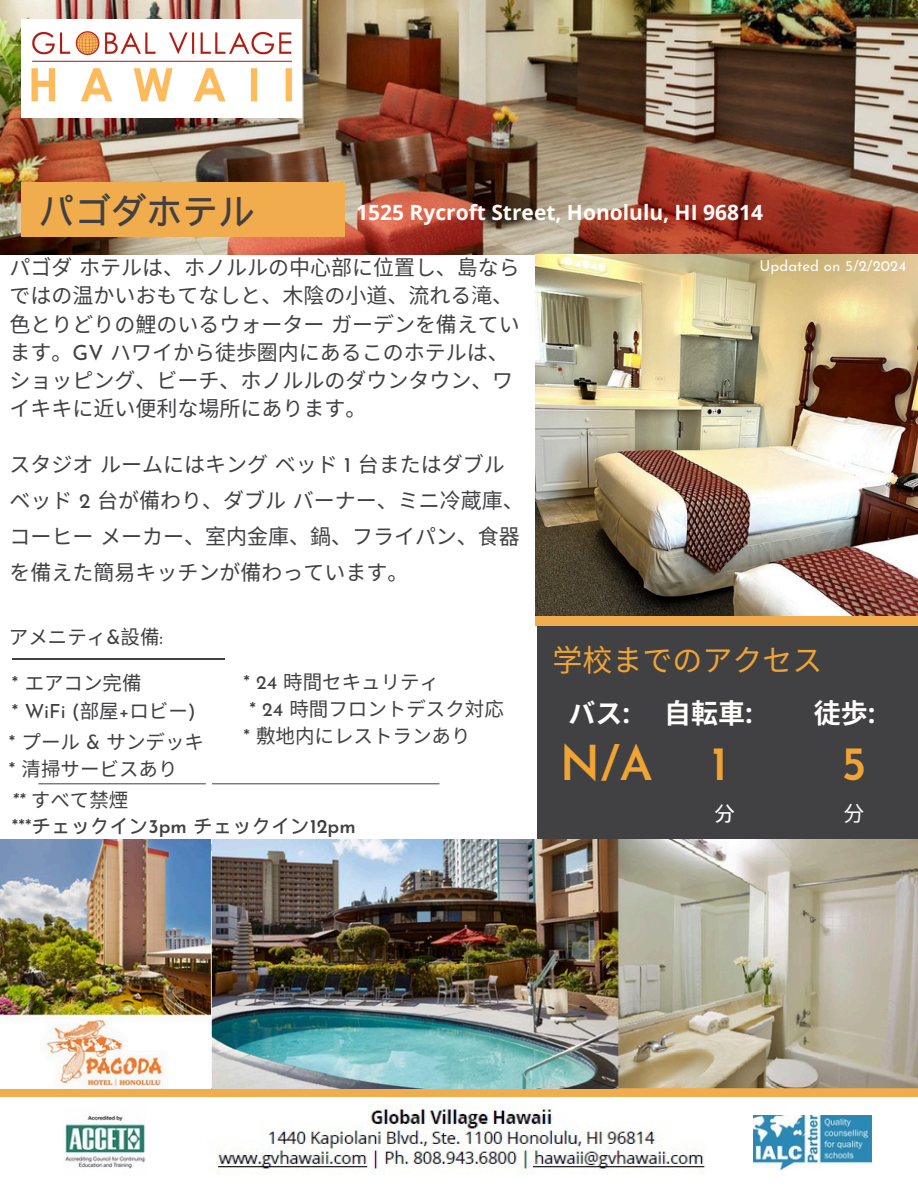
<style>
.page{position:relative;width:918px;height:1188px;background:#fff}
.page>*{position:absolute;margin:0;border:0;box-sizing:border-box;transform-origin:0 0}
.t1{font:600 48px "Josefin Sans";color:#f0a434}
.t2{font:36px "Wen Quan Yi Micro Hei";color:#414042}
.t3{font:30px "Noto Sans CJ Ksc";color:#f0a434}
.t4{font:700 27px "Noto Sans CJ Ksc";color:#fefdfc}
.t5{font:21px/28.2px "Noto Sans CJ Ksc";color:#414042}
.t6{font:700 21px "Open Sans";color:#fefdfc}
.t7{font:21px "Wen Quan Yi Micro Hei";color:#fefdfc}
.t8{font:21px "Noto Sans CJ Ksc";color:#fefdfc}
.t9{font:19.5px "Noto Sans CJ Ksc";color:#414042}
.t10{font:19.5px "Wen Quan Yi Micro Hei";color:#414042}
.t11{font:19.5px "Josefin Sans";color:#414042}
.t12{font:15px "Josefin Sans";color:#fefdfc}
.s1{font-family:"Josefin Sans"}
.s2{font-family:"Noto Sans CJ Ksc"}
.s3{font-family:"Josefin Sans";font-style:italic}
.s4{font-family:"Josefin Sans";font-weight:600}
.s5{font-family:"Open Sans"}
</style>
<div class="page">
<hr style="left:12px;top:658px;width:212px;height:2px;background:#414042">
<svg style="left:38px;top:783px;width:401px;height:1px"></svg>
<div style="left:537px;top:626px;width:381px;height:241px;background:#414143"></div>
<img style="left:0;top:840px;width:918px;height:256px">
<img style="left:0;top:845px;width:535px;height:5px">
<img style="left:535px;top:255px;width:383px;height:371px">
<img style="left:535px;top:840px;width:383px;height:10px">
<img style="left:64px;top:1115px;width:82px;height:54px">
<img style="left:754px;top:1116px;width:118px;height:54px">
<img style="left:0;top:0;width:918px;height:254px">
<img style="left:217px;top:1104px;width:488px;height:71px">
<img style="left:22px;top:20px;width:280px;height:98px">
<div style="left:22px;top:182px;width:322px;height:54px;background:#f1ac4d"></div>
<p class="t2" style="left:38px;top:191px;width:217px">パゴダホテル</p>
<h6 class="t6" style="left:356px;top:198px;width:408px">1525 Rycroft Street, Honolulu, HI 96814</h6>
<p class="t5" style="left:10px;top:252px;width:512px">パゴダホテルは、ホノルルの中心部に位置し、島ならではの温かいおもてなしと、木陰の小道、流れる滝、色とりどりの鯉のいるウォーターガーデンを備えています。<span class="s1">GV</span> ハワイから徒歩圏内にあるこのホテルは、ショッピング、ビーチ、ホノルルのダウンタウン、ワイキキに近い便利な場所にあります。</p>
<p class="t5" style="left:10px;top:445px;width:516px;line-height:36px">スタジオルームにはキングベッド <span class="s1">1</span> 台またはダブルベッド <span class="s1">2</span> 台が備わり、ダブルバーナー、ミニ冷蔵庫、コーヒーメーカー、室内金庫、鍋、フライパン、食器を備えた簡易キッチンが備わっています。</p>
<p class="t9" style="left:9px;top:621px;width:156px">アメニティ<span class="s1">&amp;</span>設備<span class="s1">:</span></p>
<p class="t9" style="left:12px;top:667px;width:131px"><span class="s1">*</span> エアコン完備</p>
<p class="t11" style="left:12px;top:704px;width:185px">* WiFi (<span class="s2">部屋</span>+<span class="s2">ロビー</span>)</p>
<p class="t9" style="left:9px;top:726px;width:197px"><span class="s1">*</span> プール <span class="s1">&amp;</span> サンデッキ</p>
<p class="t9" style="left:9px;top:753px;width:170px"><span class="s1">*</span> 清掃サービスあり</p>
<p class="t9" style="left:243px;top:666px;width:197px"><span class="s1">* 24</span> 時間セキュリティ</p>
<p class="t9" style="left:250px;top:693px;width:256px"><span class="s1">* 24</span> 時間フロントデスク対応</p>
<p class="t9" style="left:243px;top:720px;width:229px"><span class="s1">*</span> 敷地内にレストランあり</p>
<p class="t9" style="left:12px;top:784px;width:118px"><span class="s3">**</span> すべて禁煙</p>
<p class="t10" style="left:12px;top:815px;width:345px"><span class="s1">***</span>チェックイン<span class="s4">3pm</span> チェックイン<span class="s4">12pm</span></p>
<h4 class="t12" style="left:760px;top:260px;width:148px">Updated on 5/2/2024</h4>
<p class="t3" style="left:553px;top:636px;width:271px">学校までのアクセス</p>
<h5 class="t4" style="left:568px;top:692px;width:63px">バス<span class="s5">:</span></h5>
<h5 class="t4" style="left:664px;top:692px;width:90px">自転車<span class="s5">:</span></h5>
<h5 class="t4" style="left:814px;top:692px;width:63px">徒歩<span class="s5">:</span></h5>
<h1 class="t1" style="left:560px;top:744px;width:95px">N/A</h1>
<h2 class="t1" style="left:712px;top:744px;width:18px">1</h2>
<h2 class="t7" style="left:714px;top:802px;width:22px">分</h2>
<h3 class="t1" style="left:841px;top:744px;width:27px">5</h3>
<h3 class="t8" style="left:844px;top:797px;width:22px">分</h3>
</div>
